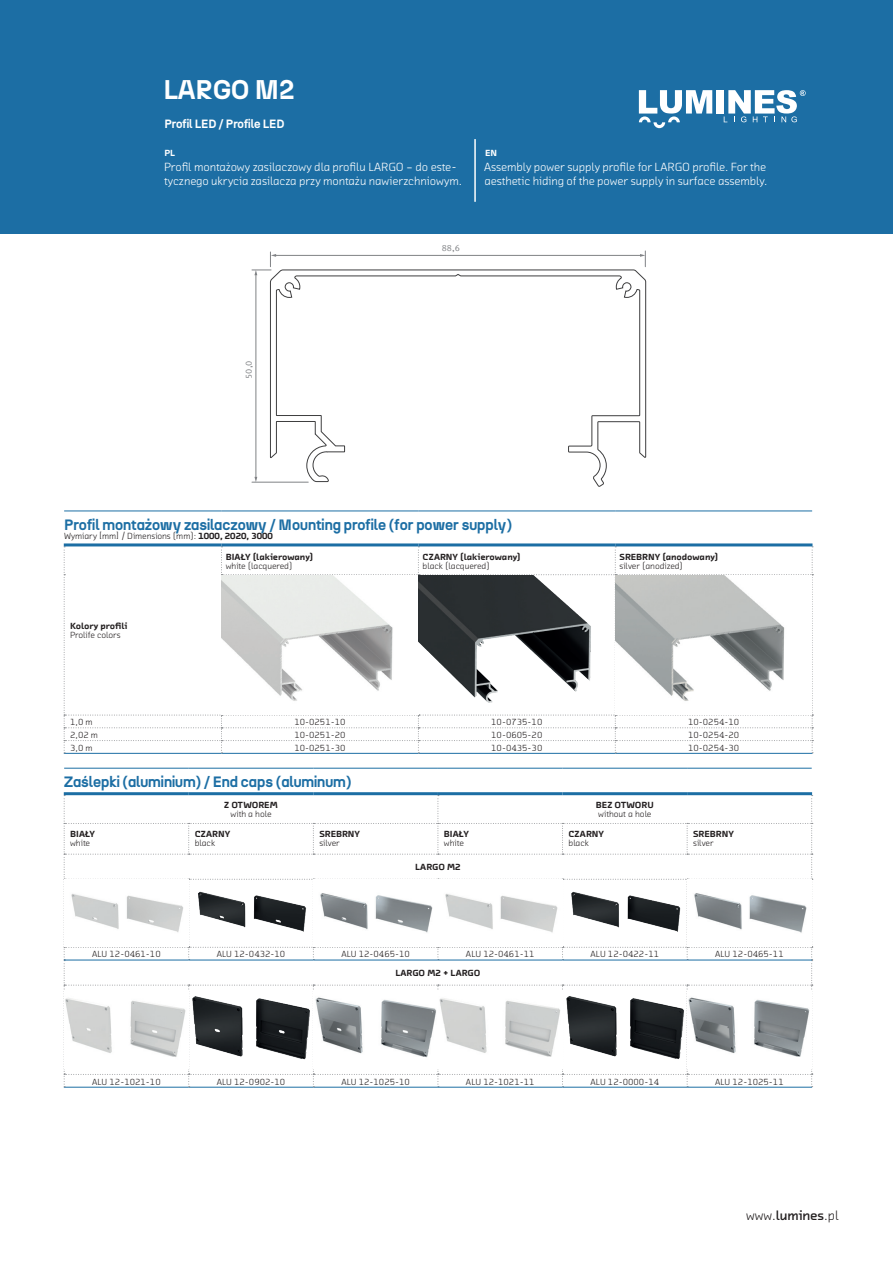
<style>
.page{position:relative;width:893px;height:1263px;background:#fff}
.page>*{position:absolute;margin:0;border:0;box-sizing:border-box;transform-origin:0 0}
.t1{font:700 27px "N27";color:#fff}
.t2{font:700 15px "N27";color:#1c6ea4}
.t3{font:13.5px "Chambers Sans Pro";color:#231f20}
.t4{font:12px/14.4px "Chambers Sans Pro";letter-spacing:-.005em;color:#fff}
.t5{font:700 12px "N27";color:#fff}
.t6{font:9px "Chambers Sans Pro";color:#231f20}
.t7{font:900 9px "Chambers Sans Pro";color:#231f20}
.t8{font:9px "Meta Correspondence Pro";color:#808285}
.t9{font:900 9px "Chambers Sans Pro";color:#fff}
.s1{font-weight:900}
.s2{font-weight:700}
</style>
<div class="page">
<div style="left:0;top:0;width:893px;height:233px;background:#1c6ea4"></div>
<svg style="left:639px;top:90px;width:73px;height:38px"></svg>
<div style="left:716px;top:90px;width:8px;height:24px;background:#fff"></div>
<svg style="left:724px;top:90px;width:82px;height:32px"></svg>
<hr style="left:475px;top:139px;width:1px;height:63px;background:#fff">
<hr style="left:275px;top:255px;width:366px;height:1px;background:#808285">
<svg style="left:640px;top:251px;width:6px;height:16px"></svg>
<svg style="left:270px;top:269px;width:376px;height:218px"></svg>
<hr style="left:252px;top:482px;width:56px;height:1px;background:#808285">
<hr style="left:256px;top:274px;width:1px;height:204px;background:#808285">
<svg style="left:254px;top:477px;width:3px;height:5px"></svg>
<svg style="left:252px;top:252px;width:24px;height:23px"></svg>
<hr style="left:64px;top:511px;width:157px;height:1px;background:#1c6ea4">
<hr style="left:221px;top:511px;width:197px;height:1px;background:#1c6ea4">
<hr style="left:418px;top:511px;width:197px;height:1px;background:#1c6ea4">
<hr style="left:615px;top:511px;width:197px;height:1px;background:#1c6ea4">
<hr style="left:64px;top:753px;width:157px;height:1px;background:#1c6ea4">
<hr style="left:221px;top:753px;width:197px;height:1px;background:#1c6ea4">
<hr style="left:418px;top:753px;width:197px;height:1px;background:#1c6ea4">
<hr style="left:615px;top:753px;width:197px;height:1px;background:#1c6ea4">
<svg style="left:64px;top:546px;width:749px;height:207px"></svg>
<hr style="left:64px;top:543px;width:157px;height:3px;background:#1c6ea4">
<hr style="left:221px;top:543px;width:197px;height:3px;background:#1c6ea4">
<hr style="left:418px;top:543px;width:197px;height:3px;background:#1c6ea4">
<hr style="left:615px;top:543px;width:197px;height:3px;background:#1c6ea4">
<img style="left:222px;top:575px;width:590px;height:140px">
<hr style="left:64px;top:1087px;width:125px;height:1px;background:#1c6ea4">
<hr style="left:189px;top:1087px;width:124px;height:1px;background:#1c6ea4">
<hr style="left:313px;top:1087px;width:125px;height:1px;background:#1c6ea4">
<hr style="left:438px;top:1087px;width:124px;height:1px;background:#1c6ea4">
<hr style="left:562px;top:1087px;width:125px;height:1px;background:#1c6ea4">
<hr style="left:687px;top:1087px;width:125px;height:1px;background:#1c6ea4">
<hr style="left:64px;top:768px;width:125px;height:1px;background:#1c6ea4">
<hr style="left:189px;top:768px;width:124px;height:1px;background:#1c6ea4">
<hr style="left:313px;top:768px;width:125px;height:1px;background:#1c6ea4">
<hr style="left:438px;top:768px;width:124px;height:1px;background:#1c6ea4">
<hr style="left:562px;top:768px;width:125px;height:1px;background:#1c6ea4">
<hr style="left:687px;top:768px;width:125px;height:1px;background:#1c6ea4">
<hr style="left:64px;top:792px;width:125px;height:3px;background:#1c6ea4">
<hr style="left:189px;top:792px;width:124px;height:3px;background:#1c6ea4">
<hr style="left:313px;top:792px;width:125px;height:3px;background:#1c6ea4">
<hr style="left:438px;top:792px;width:124px;height:3px;background:#1c6ea4">
<hr style="left:562px;top:792px;width:125px;height:3px;background:#1c6ea4">
<hr style="left:687px;top:792px;width:125px;height:3px;background:#1c6ea4">
<svg style="left:64px;top:795px;width:749px;height:292px"></svg>
<hr style="left:64px;top:960px;width:125px;height:1px;background:#1c6ea4">
<hr style="left:189px;top:960px;width:124px;height:1px;background:#1c6ea4">
<hr style="left:313px;top:960px;width:125px;height:1px;background:#1c6ea4">
<hr style="left:438px;top:960px;width:124px;height:1px;background:#1c6ea4">
<hr style="left:562px;top:960px;width:125px;height:1px;background:#1c6ea4">
<hr style="left:687px;top:960px;width:125px;height:1px;background:#1c6ea4">
<img style="left:65px;top:880px;width:746px;height:67px">
<img style="left:65px;top:990px;width:123px;height:78px">
<img style="left:189px;top:985px;width:124px;height:89px">
<img style="left:314px;top:991px;width:248px;height:78px">
<img style="left:563px;top:985px;width:124px;height:89px">
<img style="left:687px;top:991px;width:124px;height:78px">
<h1 class="t1" style="left:164px;top:72px;width:133px">LARGO M2</h1>
<h3 class="t5" style="left:164px;top:116px;width:122px">Profil LED / Profile LED</h3>
<p class="t9" style="left:165px;top:147px;width:12px">PL</p>
<h3 class="t4" style="left:164px;top:159px;width:300px">Profil montażowy zasilaczowy dla profilu LARGO – do este&shy;tycznego ukrycia zasilacza przy montażu nawierzchniowym.</h3>
<p class="t8" style="left:442px;top:241px;width:20px">88,6</p>
<p class="t9" style="left:485px;top:147px;width:13px">EN</p>
<h3 class="t4" style="left:484px;top:159px;width:285px">Assembly power supply profile for LARGO profile. For the aesthetic hiding of the power supply in surface assembly.</h3>
<p class="t8" style="left:242px;top:379px;width:20px;rotate:-90deg">50,0</p>
<h2 class="t2" style="left:64px;top:515px;width:449px">Profil montażowy zasilaczowy / Mounting profile (for power supply)</h2>
<p class="t6" style="left:64px;top:530px;width:210px">Wymiary [mm] / Dimensions (mm): <span class="s1">1000, 2020, 3000</span></p>
<p class="t7" style="left:70px;top:620px;width:59px">Kolory profili</p>
<p class="t6" style="left:70px;top:630px;width:52px">Prolife colors</p>
<p class="t7" style="left:226px;top:551px;width:89px">BIAŁY (lakierowany)</p>
<p class="t6" style="left:226px;top:560px;width:68px">white (lacquered)</p>
<p class="t7" style="left:423px;top:551px;width:100px">CZARNY (lakierowany)</p>
<p class="t6" style="left:423px;top:560px;width:69px">black (lacquered)</p>
<p class="t7" style="left:619px;top:551px;width:100px">SREBRNY (anodowany)</p>
<p class="t6" style="left:619px;top:560px;width:65px">silver (anodized)</p>
<p class="t6" style="left:70px;top:717px;width:24px">1,0 m</p>
<p class="t6" style="left:294px;top:717px;width:53px">10-0251-10</p>
<p class="t6" style="left:491px;top:717px;width:53px">10-0735-10</p>
<p class="t6" style="left:688px;top:717px;width:53px">10-0254-10</p>
<p class="t6" style="left:70px;top:729px;width:29px">2,02 m</p>
<p class="t6" style="left:294px;top:729px;width:53px">10-0251-20</p>
<p class="t6" style="left:491px;top:729px;width:53px">10-0605-20</p>
<p class="t6" style="left:688px;top:729px;width:53px">10-0254-20</p>
<p class="t6" style="left:70px;top:742px;width:24px">3,0 m</p>
<p class="t6" style="left:294px;top:742px;width:53px">10-0251-30</p>
<p class="t6" style="left:491px;top:742px;width:53px">10-0435-30</p>
<p class="t6" style="left:688px;top:742px;width:53px">10-0254-30</p>
<h2 class="t2" style="left:64px;top:773px;width:289px">Zaślepki (aluminium) / End caps (aluminum)</h2>
<p class="t7" style="left:224px;top:799px;width:55px">Z OTWOREM</p>
<p class="t6" style="left:230px;top:809px;width:43px">with a hole</p>
<p class="t7" style="left:596px;top:799px;width:59px">BEZ OTWORU</p>
<p class="t6" style="left:598px;top:809px;width:55px">without a hole</p>
<p class="t7" style="left:70px;top:828px;width:26px">BIAŁY</p>
<p class="t6" style="left:70px;top:837px;width:22px">white</p>
<p class="t7" style="left:195px;top:828px;width:37px">CZARNY</p>
<p class="t6" style="left:195px;top:837px;width:22px">black</p>
<p class="t7" style="left:319px;top:828px;width:42px">SREBRNY</p>
<p class="t6" style="left:319px;top:837px;width:22px">silver</p>
<p class="t7" style="left:444px;top:828px;width:26px">BIAŁY</p>
<p class="t6" style="left:444px;top:837px;width:22px">white</p>
<p class="t7" style="left:415px;top:861px;width:47px">LARGO M2</p>
<p class="t7" style="left:568px;top:828px;width:37px">CZARNY</p>
<p class="t6" style="left:568px;top:837px;width:22px">black</p>
<p class="t7" style="left:693px;top:828px;width:42px">SREBRNY</p>
<p class="t6" style="left:693px;top:837px;width:22px">silver</p>
<p class="t6" style="left:92px;top:949px;width:70px">ALU 12-0461-10</p>
<p class="t6" style="left:217px;top:949px;width:70px">ALU 12-0432-10</p>
<p class="t6" style="left:341px;top:949px;width:70px">ALU 12-0465-10</p>
<p class="t6" style="left:466px;top:949px;width:70px">ALU 12-0461-11</p>
<p class="t6" style="left:591px;top:949px;width:70px">ALU 12-0422-11</p>
<p class="t6" style="left:715px;top:949px;width:70px">ALU 12-0465-11</p>
<p class="t7" style="left:395px;top:967px;width:87px">LARGO M2 + LARGO</p>
<p class="t6" style="left:92px;top:1076px;width:70px">ALU 12-1021-10</p>
<p class="t6" style="left:217px;top:1076px;width:70px">ALU 12-0902-10</p>
<p class="t6" style="left:341px;top:1076px;width:70px">ALU 12-1025-10</p>
<p class="t6" style="left:466px;top:1076px;width:70px">ALU 12-1021-11</p>
<p class="t6" style="left:591px;top:1076px;width:70px">ALU 12-0000-14</p>
<p class="t6" style="left:715px;top:1076px;width:70px">ALU 12-1025-11</p>
<h3 class="t3" style="left:746px;top:1207px;width:94px">www.<span class="s2">lumines</span>.pl</h3>
</div>
